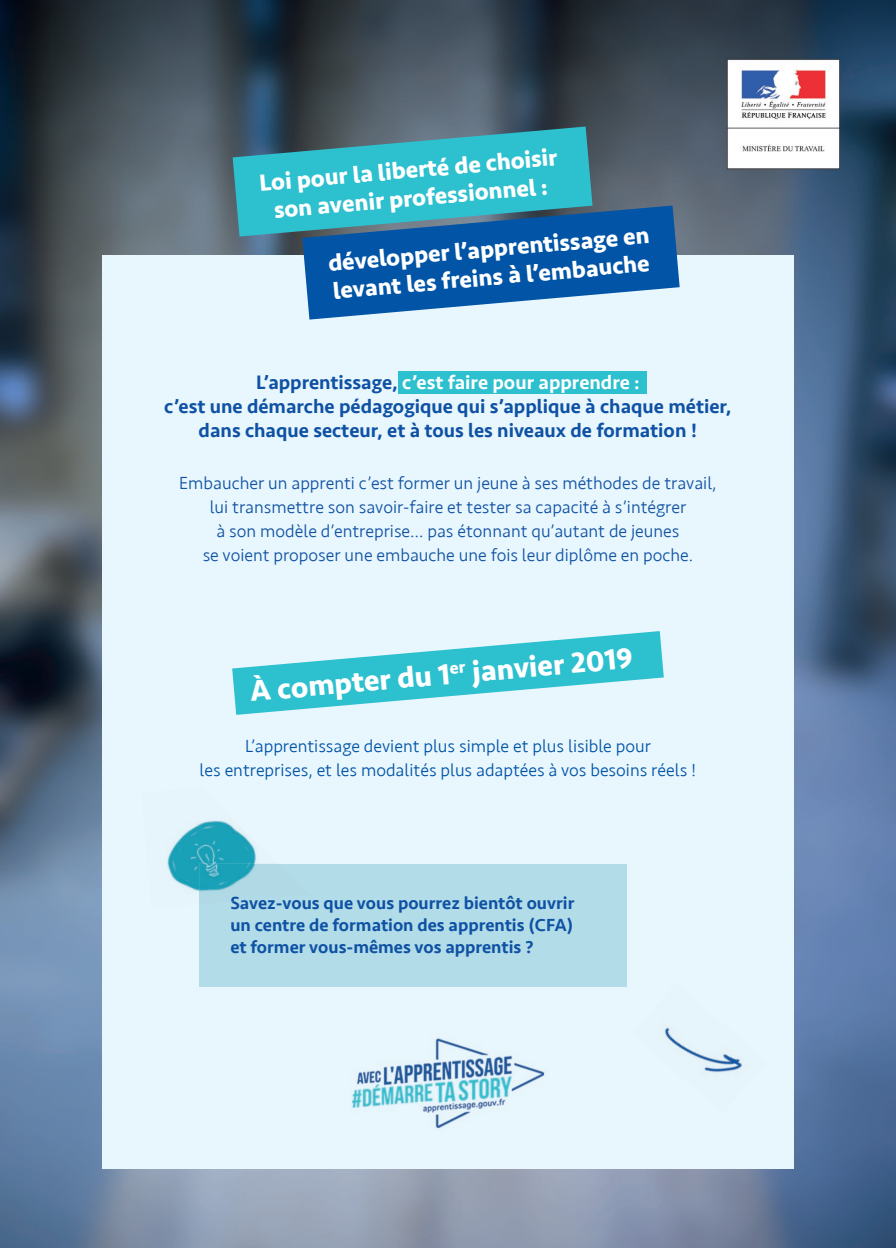
<style>
.page{position:relative;width:896px;height:1248px;background:#fff}
.page>*{position:absolute;margin:0;border:0;box-sizing:border-box;transform-origin:0 0}
.t1{font:700 30px "Seravek";color:#fff}
.t2{font:700 24px/28.2px "Seravek";color:#fff;text-align:center}
.t3{font:500 20px/24px "Seravek";color:#0f52a4;text-align:center}
.t4{font:300 18px/24px "Seravek";color:#0f52a4;text-align:center}
.t5{font:300 18px/24px "Seravek";color:#0154a6;text-align:center}
.t6{font:500 18px/22px "Seravek";color:#0f52a4;text-align:justify}
.s1{color:#fff}
</style>
<div class="page">
<img style="left:0;top:0;width:896px;height:1247px">
<div style="left:102px;top:255px;width:692px;height:913px;background:#e8f6fd"></div>
<div style="left:199px;top:863px;width:428px;height:123px;background:#b2dce8"></div>
<img style="left:352px;top:1038px;width:194px;height:91px">
<svg style="left:232px;top:631px;width:432px;height:83px"></svg>
<img style="left:725px;top:56px;width:117px;height:115px">
<img style="left:664px;top:1027px;width:78px;height:46px">
<svg style="left:233px;top:126px;width:446px;height:193px;background:#3b8db2"></svg>
<img style="left:167px;top:820px;width:90px;height:72px">
<img style="left:199px;top:863px;width:110px;height:39px">
<img style="left:231px;top:895px;width:66px;height:6px">
<div style="left:398px;top:371px;width:248px;height:23px;background:#2dc0cf"></div>
<h2 class="t2" style="left:258px;top:169px;width:300px;rotate:-5deg">Loi pour la liberté de choisir son avenir professionnel :</h2>
<h2 class="t2" style="left:327px;top:248px;width:324px;text-align:left;rotate:-5deg">développer l’apprentissage en levant les freins à l’embauche</h2>
<p class="t3" style="left:164px;top:370px;width:569px">L’apprentissage, <span class="s1">c’est faire pour apprendre :<br></span>c’est une démarche pédagogique qui s’applique à chaque métier, dans chaque secteur, et à tous les niveaux de formation !</p>
<p class="t4" style="left:179px;top:471px;width:539px">Embaucher un apprenti c’est former un jeune à ses méthodes de travail, lui transmettre son savoir-faire et tester sa capacité à s’intégrer<br>à son modèle d’entreprise… pas étonnant qu’autant de jeunes<br>se voient proposer une embauche une fois leur diplôme en poche.</p>
<h1 class="t1" style="left:248px;top:667px;width:386px;rotate:-5deg">À compter du 1<sup>er</sup> janvier 2019</h1>
<p class="t5" style="left:200px;top:734px;width:498px">L’apprentissage devient plus simple et plus lisible pour<br>les entreprises, et les modalités plus adaptées à vos besoins réels !</p>
<p class="t6" style="left:230px;top:891px;width:346px">Savez-vous que vous pourrez bientôt ouvrir un centre de formation des apprentis (CFA) et former vous-mêmes vos apprentis ?</p>
</div>
